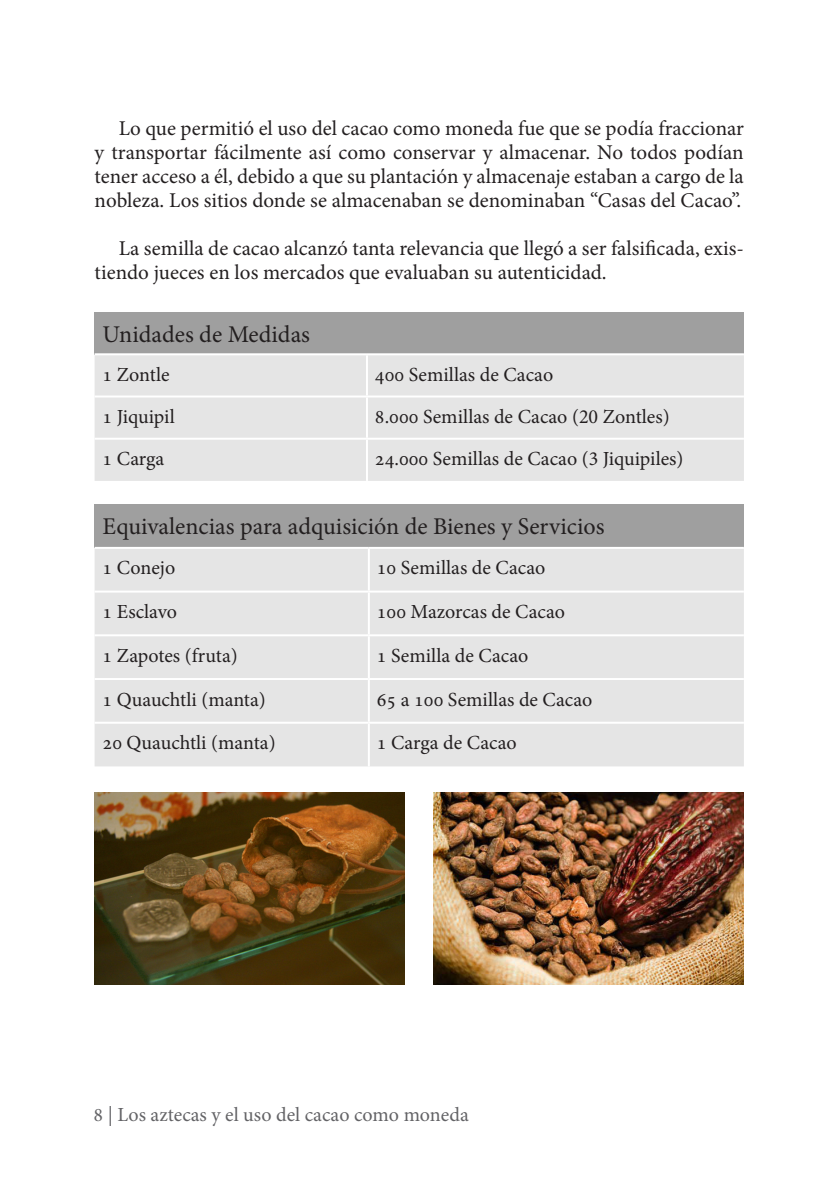
<style>
.page{position:relative;width:840px;height:1191px;background:#fff}
.page>*{position:absolute;margin:0;border:0;box-sizing:border-box;transform-origin:0 0}
.notas_al_pie{font:24px "Minion Pro";color:#231f20}
.C__de_texto{font:21px/24px "Minion Pro";color:#231f20;text-align:justify}
.t1{font:20px "Minion Pro";color:#231f20}
.t2{font:20px "Minion Pro";color:#636366}
</style>
<div class="page">
<div style="left:94px;top:312px;width:649px;height:42px;background:#9f9f9f"></div>
<div style="left:94px;top:355px;width:649px;height:126px;background:#e5e5e5"></div>
<hr style="left:366px;top:355px;width:2px;height:40px;background:#fff">
<hr style="left:94px;top:395px;width:273px;height:2px;background:#fff">
<hr style="left:367px;top:395px;width:376px;height:2px;background:#fff">
<hr style="left:366px;top:397px;width:2px;height:41px;background:#fff">
<hr style="left:94px;top:438px;width:273px;height:2px;background:#fff">
<hr style="left:367px;top:438px;width:376px;height:2px;background:#fff">
<hr style="left:366px;top:440px;width:2px;height:41px;background:#fff">
<hr style="left:94px;top:353px;width:273px;height:2px;background:#fff">
<hr style="left:367px;top:353px;width:376px;height:2px;background:#fff">
<div style="left:94px;top:504px;width:649px;height:44px;background:#9f9f9f"></div>
<div style="left:94px;top:549px;width:649px;height:217px;background:#e5e5e5"></div>
<hr style="left:367px;top:549px;width:2px;height:41px;background:#fff">
<hr style="left:94px;top:590px;width:274px;height:2px;background:#fff">
<hr style="left:368px;top:590px;width:375px;height:2px;background:#fff">
<hr style="left:367px;top:592px;width:2px;height:42px;background:#fff">
<hr style="left:94px;top:634px;width:274px;height:2px;background:#fff">
<hr style="left:368px;top:634px;width:375px;height:2px;background:#fff">
<hr style="left:367px;top:636px;width:2px;height:42px;background:#fff">
<hr style="left:94px;top:678px;width:274px;height:2px;background:#fff">
<hr style="left:368px;top:678px;width:375px;height:2px;background:#fff">
<hr style="left:367px;top:680px;width:2px;height:41px;background:#fff">
<hr style="left:94px;top:721px;width:274px;height:2px;background:#fff">
<hr style="left:368px;top:721px;width:375px;height:2px;background:#fff">
<hr style="left:367px;top:723px;width:2px;height:43px;background:#fff">
<hr style="left:94px;top:547px;width:274px;height:2px;background:#fff">
<hr style="left:368px;top:547px;width:375px;height:2px;background:#fff">
<img style="left:94px;top:792px;width:310px;height:192px">
<img style="left:433px;top:792px;width:310px;height:192px">
<p class="C__de_texto" style="left:95px;top:117px;width:650px;text-indent:24px">Lo que permitió el uso del cacao como moneda fue que se podía fraccionar y transportar fácilmente así como conservar y almacenar. No todos podían tener acceso a él, debido a que su plantación y almacenaje estaban a cargo de la nobleza. Los sitios donde se almacenaban se denominaban “Casas del Cacao”.</p>
<p class="C__de_texto" style="left:95px;top:237px;width:650px;text-indent:24px">La semilla de cacao alcanzó tanta relevancia que llegó a ser falsificada, exis&shy;tiendo jueces en los mercados que evaluaban su autenticidad.</p>
<p class="notas_al_pie" style="left:102px;top:318px;width:209px">Unidades de Medidas</p>
<p class="t1" style="left:102px;top:361px;width:68px">1 Zontle</p>
<p class="t1" style="left:375px;top:361px;width:180px">400 Semillas de Cacao</p>
<p class="t1" style="left:102px;top:403px;width:74px">1 Jiquipil</p>
<p class="t1" style="left:375px;top:403px;width:296px">8.000 Semillas de Cacao (20 Zontles)</p>
<p class="t1" style="left:102px;top:445px;width:63px">1 Carga</p>
<p class="t1" style="left:375px;top:445px;width:310px">24.000 Semillas de Cacao (3 Jiquipiles)</p>
<p class="notas_al_pie" style="left:102px;top:510px;width:503px">Equivalencias para adquisición de Bienes y Servicios</p>
<p class="t1" style="left:102px;top:554px;width:74px">1 Conejo</p>
<p class="t1" style="left:376px;top:554px;width:170px">1 0 Semillas de Cacao</p>
<p class="t1" style="left:102px;top:598px;width:76px">1 Esclavo</p>
<p class="t1" style="left:376px;top:598px;width:189px">1 00 Mazorcas de Cacao</p>
<p class="t1" style="left:102px;top:642px;width:137px">1 Zapotes (fruta)</p>
<p class="t1" style="left:376px;top:642px;width:153px">1 Semilla de Cacao</p>
<p class="t1" style="left:102px;top:686px;width:165px">1 Quauchtli (manta)</p>
<p class="t1" style="left:376px;top:686px;width:217px">65 a 1 00 Semillas de Cacao</p>
<p class="t1" style="left:102px;top:729px;width:174px">20 Quauchtli (manta)</p>
<p class="t1" style="left:376px;top:729px;width:141px">1 Carga de Cacao</p>
<p class="t2" style="left:108px;top:1101px;width:362px">| Los aztecas y el uso del cacao como moneda</p>
</div>
